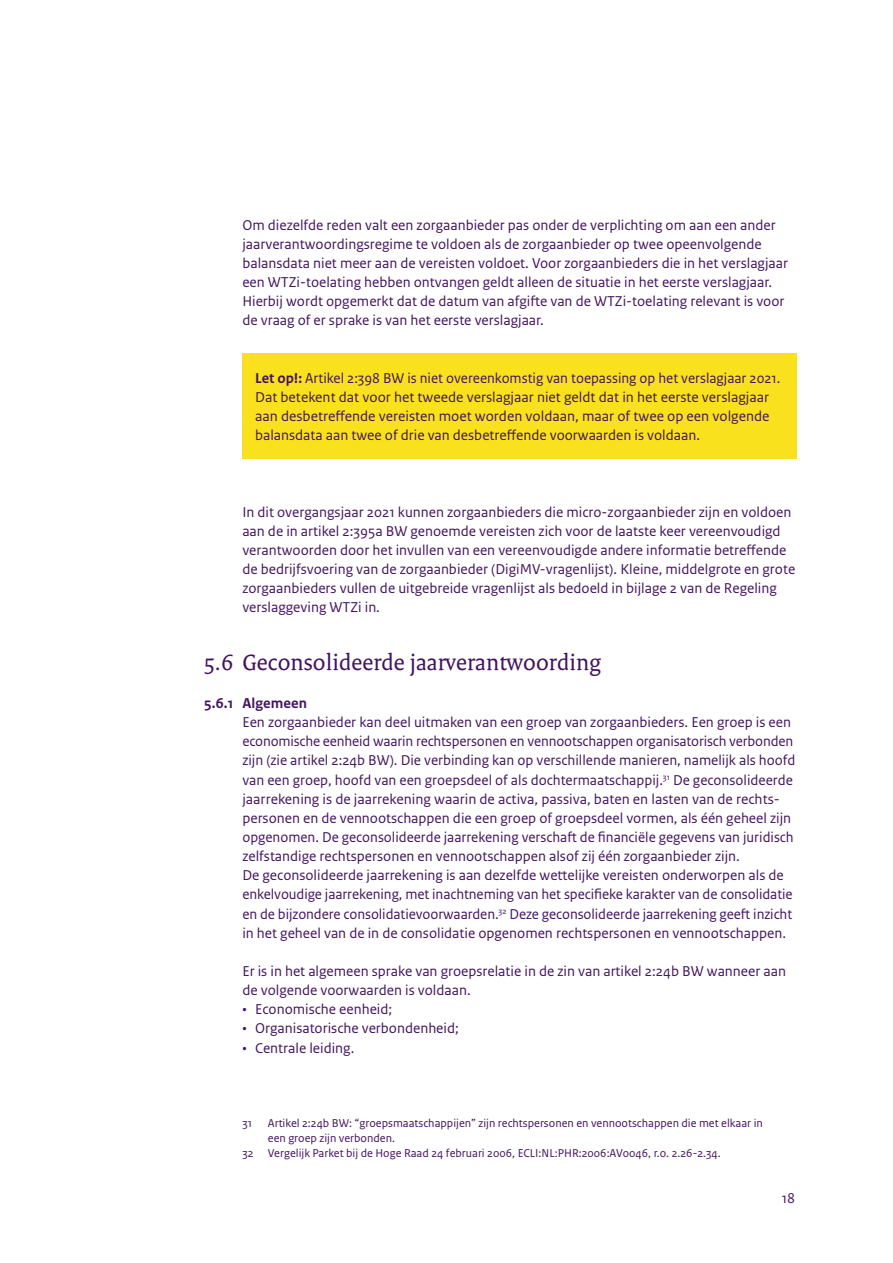
<style>
.page{position:relative;width:893px;height:1263px;background:#fff}
.page>*{position:absolute;margin:0;border:0;box-sizing:border-box;transform-origin:0 0}
.H2___Wtza_05_-_Kop_n{font:24px "Rijksoverheid Serif";letter-spacing:.005em;color:#42145f}
.Wtza_11_-_Plat{font:15px/19.2px "Rijksoverheid Sans Text";color:#42145f}
.H3___Wtza_09_-_Tusse{font:700 15px "Rijksoverheid Sans Text";letter-spacing:.005em;color:#42145f}
.Wtza_24_-_Voetnoot{font:12px/15px "Rijksoverheid Sans Text";color:#42145f}
.s1{font-weight:700}
</style>
<div class="page">
<div style="left:242px;top:353px;width:555px;height:106px;background:#f9e11e"></div>
<p class="Wtza_11_-_Plat" style="left:242px;top:215px;width:547px">Om diezelfde reden valt een zorgaanbieder pas onder de verplichting om aan een ander jaarverantwoordingsregime te voldoen als de zorgaanbieder op twee opeenvolgende balansdata niet meer aan de vereisten voldoet. Voor zorgaanbieders die in het verslagjaar een WTZi-toelating hebben ontvangen geldt alleen de situatie in het eerste verslagjaar.<br>Hierbij wordt opgemerkt dat de datum van afgifte van de WTZi-toelating relevant is voor de vraag of er sprake is van het eerste verslagjaar.</p>
<p class="Wtza_11_-_Plat" style="left:255px;top:368px;width:527px"><span class="s1">Let op!:</span> Artikel 2:398 BW is niet overeenkomstig van toepassing op het verslagjaar 2021.<br>Dat betekent dat voor het tweede verslagjaar niet geldt dat in het eerste verslagjaar aan desbetreffende vereisten moet worden voldaan, maar of twee op een volgende balansdata aan twee of drie van desbetreffende voorwaarden is voldaan.</p>
<p class="Wtza_11_-_Plat" style="left:242px;top:502px;width:554px">In dit overgangsjaar 2021 kunnen zorgaanbieders die micro-zorgaanbieder zijn en voldoen aan de in artikel 2:395a BW genoemde vereisten zich voor de laatste keer vereenvoudigd verantwoorden door het invullen van een vereenvoudigde andere informatie betreffende de bedrijfsvoering van de zorgaanbieder (DigiMV-vragenlijst). Kleine, middelgrote en grote zorgaanbieders vullen de uitgebreide vragenlijst als bedoeld in bijlage 2 van de Regeling verslaggeving WTZi in.</p>
<h2 class="H2___Wtza_05_-_Kop_n" style="left:204px;top:648px;width:398px">5.6 Geconsolideerde jaarverantwoording</h2>
<h3 class="H3___Wtza_09_-_Tusse" style="left:204px;top:695px;width:104px">5.6.1 Algemeen</h3>
<p class="Wtza_11_-_Plat" style="left:242px;top:713px;width:555px">Een zorgaanbieder kan deel uitmaken van een groep van zorgaanbieders. Een groep is een economische eenheid waarin rechtspersonen en vennootschappen organisatorisch verbonden zijn (zie artikel 2:24b BW). Die verbinding kan op verschillende manieren, namelijk als hoofd van een groep, hoofd van een groepsdeel of als dochtermaatschappij.<sup>31</sup> De geconsolideerde jaarrekening is de jaarrekening waarin de activa, passiva, baten en lasten van de rechts&shy;personen en de vennootschappen die een groep of groepsdeel vormen, als één geheel zijn opgenomen. De geconsolideerde jaarrekening verschaft de financiële gegevens van juridisch zelfstandige rechtspersonen en vennootschappen alsof zij één zorgaanbieder zijn.<br>De geconsolideerde jaarrekening is aan dezelfde wettelijke vereisten onderworpen als de enkelvoudige jaarrekening, met inachtneming van het specifieke karakter van de consolidatie en de bijzondere consolidatievoorwaarden.<sup>32</sup> Deze geconsolideerde jaarrekening geeft inzicht in het geheel van de in de consolidatie opgenomen rechtspersonen en vennootschappen.</p>
<p class="Wtza_11_-_Plat" style="left:242px;top:962px;width:545px">Er is in het algemeen sprake van groepsrelatie in de zin van artikel 2:24b BW wanneer aan de volgende voorwaarden is voldaan.</p>
<p class="Wtza_11_-_Plat" style="left:242px;top:1000px;width:151px">• Economische eenheid;</p>
<p class="Wtza_11_-_Plat" style="left:242px;top:1019px;width:218px">• Organisatorische verbondenheid;</p>
<p class="Wtza_11_-_Plat" style="left:242px;top:1038px;width:113px">• Centrale leiding.</p>
<p class="Wtza_24_-_Voetnoot" style="left:242px;top:1115px;width:11px">31</p>
<p class="Wtza_24_-_Voetnoot" style="left:268px;top:1115px;width:496px">Artikel 2:24b BW: “groepsmaatschappijen” zijn rechtspersonen en vennootschappen die met elkaar in een groep zijn verbonden.</p>
<p class="Wtza_24_-_Voetnoot" style="left:242px;top:1145px;width:480px">32 Vergelijk Parket bij de Hoge Raad 24 februari 2006, ECLI:NL:PHR:2006:AV0046, r.o. 2.26-2.34.</p>
<p class="Wtza_11_-_Plat" style="left:782px;top:1189px;width:15px">18</p>
</div>
